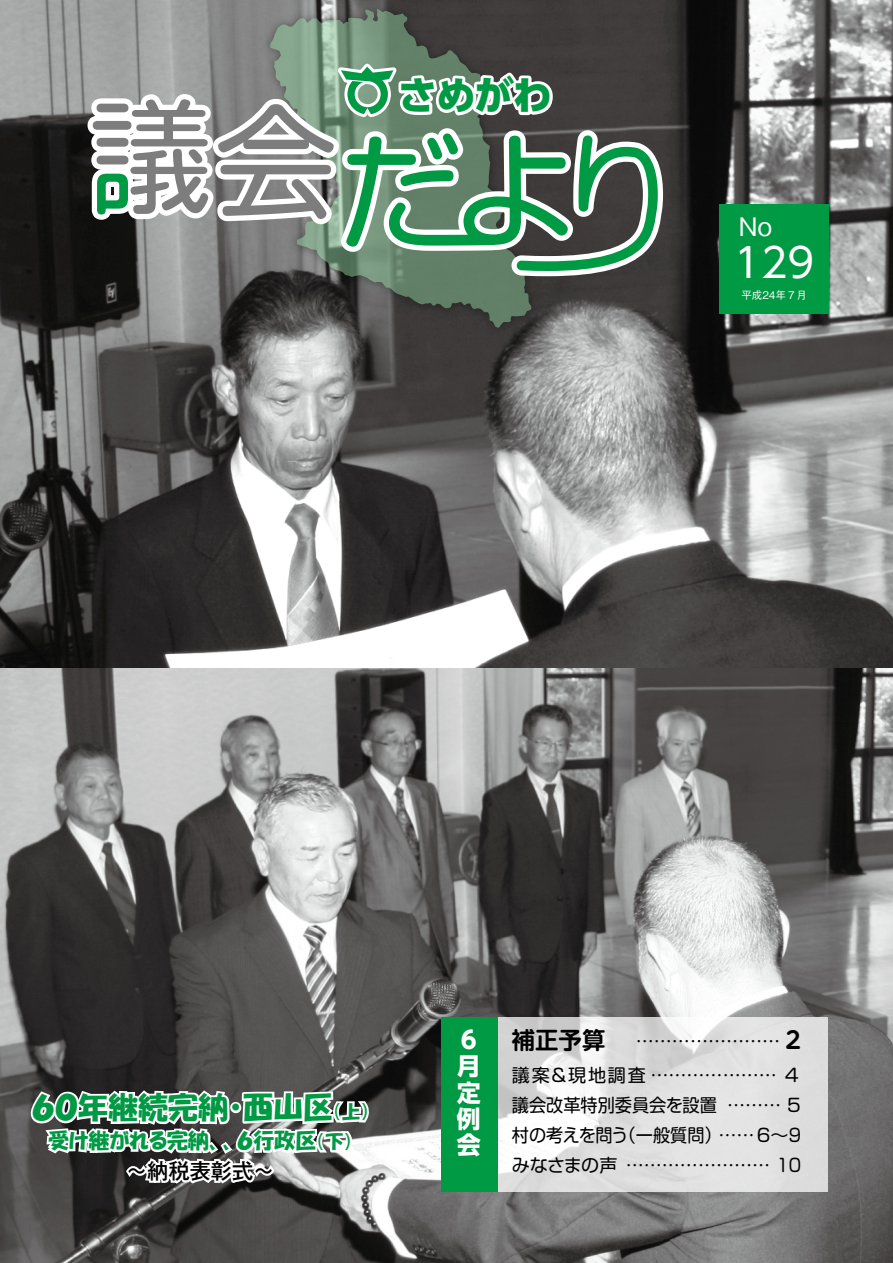
<style>
.page{position:relative;width:893px;height:1263px;background:#fff}
.page>*{position:absolute;margin:0;border:0;box-sizing:border-box;transform-origin:0 0}
.t1{font:40.5px "UD Shin Go Pro";color:#fff}
.t2{font:800 39.15px "UD Shin Go Pro";color:#094}
.t3{font:30.15px "HGP Soei Kakupoptai";color:#094}
.t4{font:500 25.5px "Gothic BBB Pr 6";color:#fff}
.t5{font:700 24px/26.4px "UD Shin Go Pro";color:#fff;text-align:justify}
.t6{font:700 23.4px "Soft Go Std De";color:#000}
.t7{font:700 23.4px "UD Shin M Go Pro De";color:#000}
.t8{font:500 21.3px "Gothic MB101 Pr 5";color:#000}
.t9{font:21.15px "HGP Soei Kakupoptai";color:#094}
.t10{font:18px/30px "Soft Go Std";color:#000;text-align:right}
.t11{font:18px/30px "Soft Go Std";color:#000;text-align:right;scale:.95 1}
.t12{font:18px/30px "Soft Go Std";letter-spacing:-.03em;color:#000;scale:.95 1}
.t13{font:18px "HGP Soei Kakupoptai";color:#094}
.t14{font:500 10.5px "Gothic BBB Pr 6";color:#fff}
</style>
<div class="page">
<img style="left:0;top:0;width:893px;height:1263px">
<div style="left:719px;top:205px;width:110px;height:109px;background:#094"></div>
<img style="left:257px;top:0;width:287px;height:58px">
<svg style="left:269px;top:8px;width:263px;height:50px;background:#5f6b60"></svg>
<svg style="left:82px;top:58px;width:588px;height:313px;background:#758379"></svg>
<svg style="left:497px;top:1017px;width:331px;height:174px;fill:#e0e0e0"></svg>
<div style="left:441px;top:1017px;width:56px;height:174px;background:#094"></div>
<svg style="left:29px;top:1055px;width:342px;height:203px"></svg>
<h2 class="t2" style="left:398px;top:63px;width:155px">さめがわ</h2>
<h3 class="t4" style="left:738px;top:206px;width:35px">No</h3>
<h1 class="t1" style="left:734px;top:229px;width:82px">129</h1>
<p class="t14" style="left:741px;top:287px;width:67px">平成24年７月</p>
<h3 class="t3" style="left:32px;top:1092px;width:303px">６０年継続完納・西山区</h3>
<p class="t13" style="left:316px;top:1133px;width:37px">下（ (</p>
<p class="t13" style="left:333px;top:1103px;width:37px">上（ (</p>
<p class="t9" style="left:48px;top:1130px;width:270px">受け継がれる完納、、６行政区</p>
<p class="t8" style="left:126px;top:1153px;width:150px">～納税表彰式~</p>
<p class="t6" style="left:512px;top:1024px;width:95px">補正予算</p>
<p class="t10" style="left:512px;top:1058px;width:291px">議案＆現地調査 ..................... ４</p>
<h3 class="t5" style="left:457px;top:1026px;width:21px">６</h3>
<p class="t7" style="left:786px;top:1021px;width:17px">2</p>
<p class="t10" style="left:636px;top:1025px;width:146px">........................</p>
<h3 class="t5" style="left:457px;top:1052px;width:25px">月定例会</h3>
<p class="t11" style="left:512px;top:1088px;width:222px">議会改革特別委員会を設置（一般質問(</p>
<p class="t10" style="left:626px;top:1088px;width:177px">......... 5<br>......6~9 ........................ 10</p>
<p class="t12" style="left:512px;top:1118px;width:124px">村の考えを問うみなさまの声</p>
</div>
